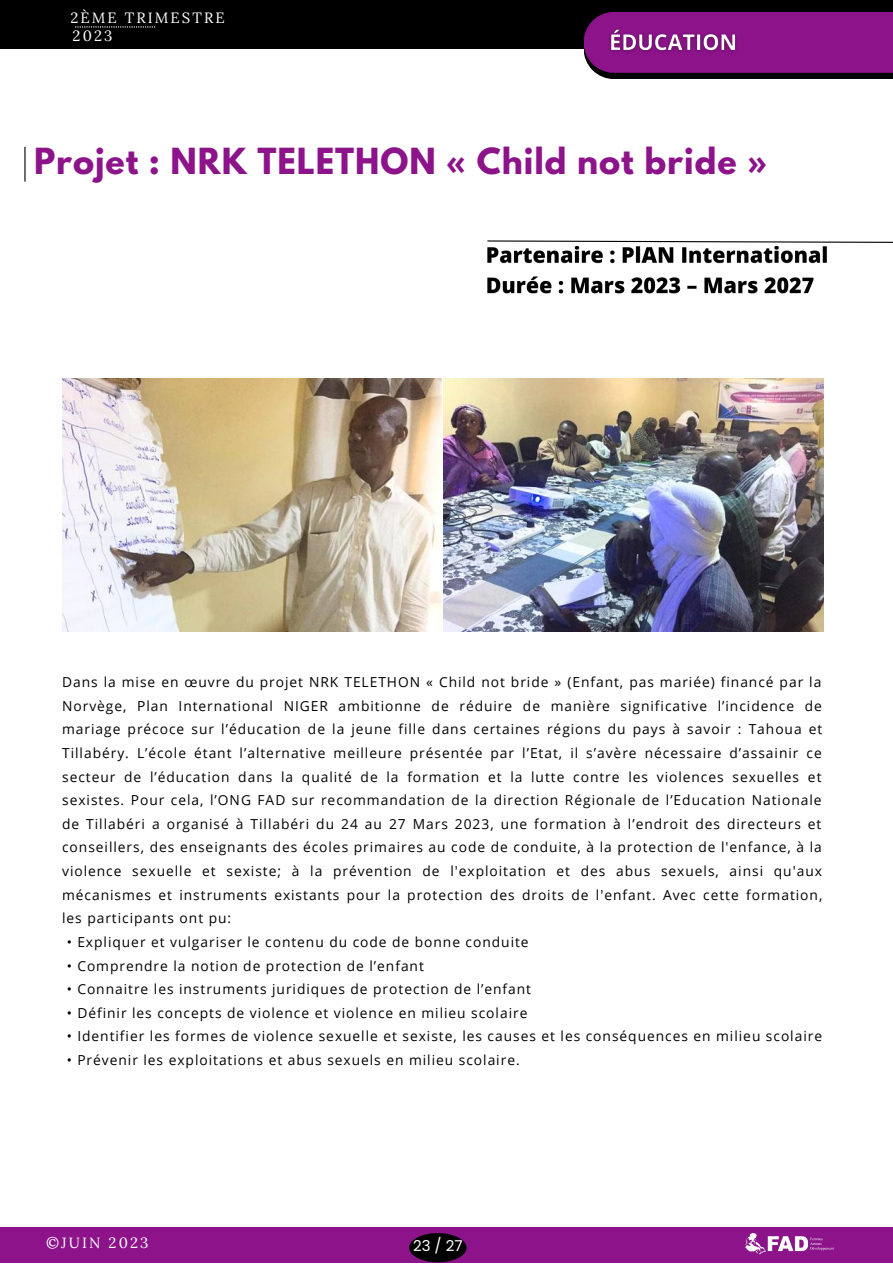
<style>
.page{position:relative;width:893px;height:1264px;background:#fff}
.page>*{position:absolute;margin:0;border:0;box-sizing:border-box;transform-origin:0 0}
.t1{font:700 31.8px "League Spartan";letter-spacing:.03em;color:#8c138a}
.t2{font:15px "Poppins";color:#fff}
.t3{font:14.85px "Lora";letter-spacing:.14em;color:#fff}
.t4{font:13.8px/23.5px "Open Sans";letter-spacing:.07em;color:#000;text-align:justify}
</style>
<div class="page">
<img style="left:62px;top:378px;width:761px;height:253px">
<div style="left:0;top:0;width:892px;height:49px;background:#000"></div>
<svg style="left:75px;top:26px;width:80px;height:2px"></svg>
<svg style="left:584px;top:12px;width:308px;height:67px;background:#791377"></svg>
<hr style="left:24px;top:147px;width:2px;height:35px;background:#000">
<svg style="left:829px;top:241px;width:63px;height:2px"></svg>
<div style="left:0;top:1227px;width:892px;height:35px;background:#8c138a"></div>
<img style="left:745px;top:1233px;width:89px;height:21px">
<svg style="left:409px;top:1233px;width:57px;height:29px"></svg>
<img style="left:603px;top:22px;width:140px;height:42px">
<img style="left:487px;top:240px;width:342px;height:54px">
<p class="t3" style="left:70px;top:8px;width:156px">2ÈME TRIMESTRE</p>
<p class="t3" style="left:73px;top:26px;width:41px">2023</p>
<p class="t1" style="left:34px;top:145px;width:734px">Projet : NRK TELETHON « Child not bride »</p>
<p class="t4" style="left:62px;top:670px;width:761px">Dans la mise en œuvre du projet NRK TELETHON « Child not bride » (Enfant, pas mariée) financé par la Norvège, Plan International NIGER ambitionne de réduire de manière significative l’incidence de mariage précoce sur l’éducation de la jeune fille dans certaines régions du pays à savoir : Tahoua et Tillabéry. L’école étant l’alternative meilleure présentée par l’Etat, il s’avère nécessaire d’assainir ce secteur de l’éducation dans la qualité de la formation et la lutte contre les violences sexuelles et sexistes. Pour cela, l’ONG FAD sur recommandation de la direction Régionale de l’Education Nationale de Tillabéri a organisé à Tillabéri du 24 au 27 Mars 2023, une formation à l’endroit des directeurs et conseillers, des enseignants des écoles primaires au code de conduite, à la protection de l'enfance, à la violence sexuelle et sexiste; à la prévention de l'exploitation et des abus sexuels, ainsi qu'aux mécanismes et instruments existants pour la protection des droits de l'enfant. Avec cette formation, les participants ont pu:</p>
<p class="t4" style="left:67px;top:929px;width:463px">• Expliquer et vulgariser le contenu du code de bonne conduite</p>
<p class="t4" style="left:67px;top:953px;width:359px">• Comprendre la notion de protection de l’enfant</p>
<p class="t4" style="left:67px;top:977px;width:466px">• Connaitre les instruments juridiques de protection de l’enfant</p>
<p class="t4" style="left:67px;top:1000px;width:462px">• Définir les concepts de violence et violence en milieu scolaire</p>
<p class="t4" style="left:67px;top:1024px;width:757px">• Identifier les formes de violence sexuelle et sexiste, les causes et les conséquences en milieu scolaire</p>
<p class="t4" style="left:67px;top:1047px;width:454px">• Prévenir les exploitations et abus sexuels en milieu scolaire.</p>
<p class="t3" style="left:46px;top:1232px;width:104px">©JUIN 2023</p>
<p class="t2" style="left:413px;top:1235px;width:51px">23 / 27</p>
</div>
